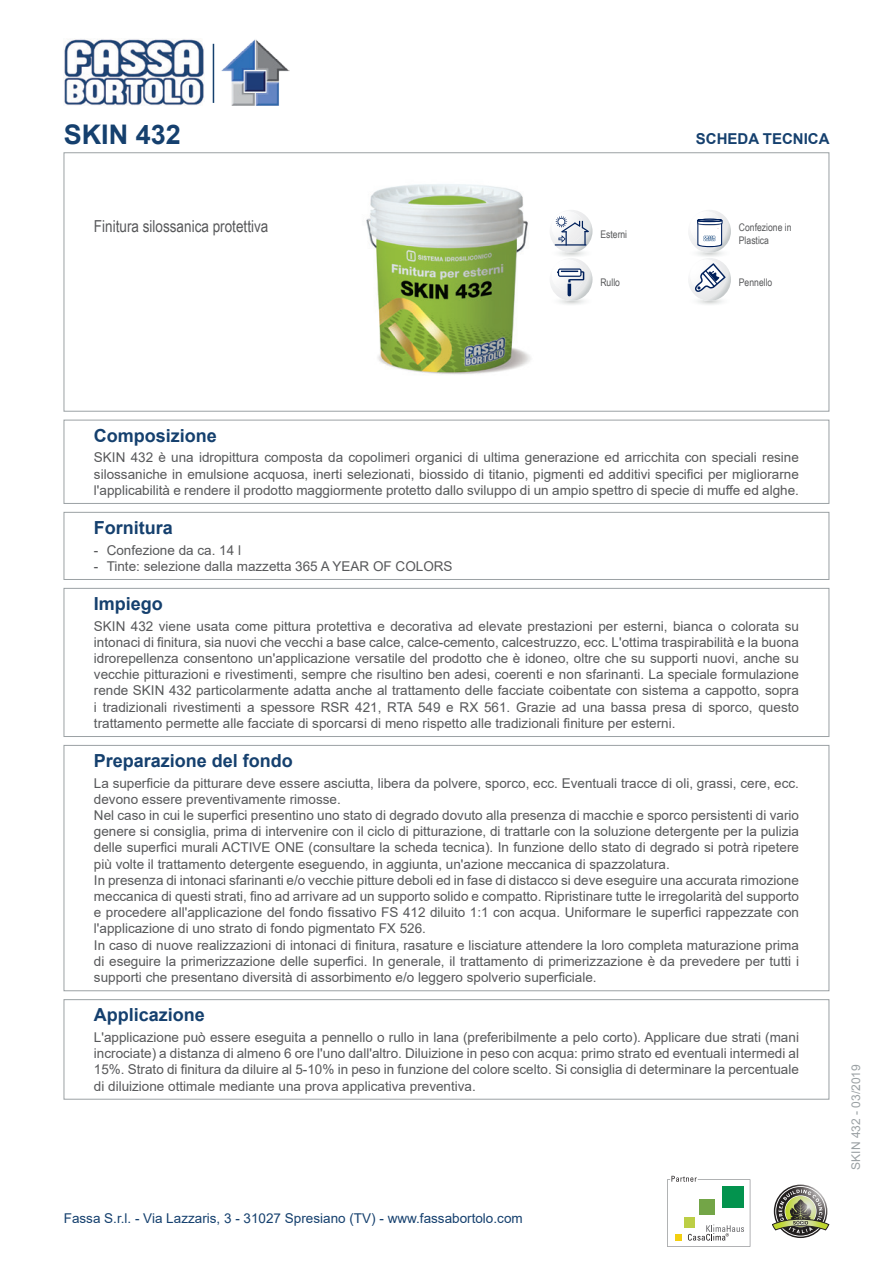
<style>
.page{position:relative;width:893px;height:1263px;background:#fff}
.page>*{position:absolute;margin:0;border:0;box-sizing:border-box;transform-origin:0 0}
.Sottotitolo{font:700 27px "Arial";color:#15406e}
.Titolo{font:700 18px "Arial";color:#15406e}
.Descrizione{font:16.5px "Arial Narrow";color:#57585a}
.Scheda_Tecnica{font:700 15px "Arial";color:#15406e}
.Preparazione_del_fon{font:13.5px/16.2px "Arial";color:#57585a;text-align:justify}
.Impiego{font:13.5px/16.2px "Arial";color:#57585a;text-align:justify}
.Applicazione{font:13.5px/16.2px "Arial";color:#57585a;text-align:justify}
.Composizione{font:13.5px/16.2px "Arial";color:#57585a;text-align:justify}
.t1{font:13.5px "Arial";color:#15406e}
.t2{font:12px "Arial";color:#9ba1a4}
.Frase{font:10.5px/12.6px "Arial Narrow";color:#57585a}
</style>
<div class="page">
<svg style="left:667px;top:1176px;width:83px;height:71px"></svg>
<svg style="left:772px;top:1186px;width:57px;height:50px"></svg>
<img style="left:64px;top:38px;width:140px;height:67px">
<hr style="left:213px;top:44px;width:1px;height:59px;background:#15406e">
<img style="left:221px;top:39px;width:68px;height:67px">
<img style="left:366px;top:184px;width:165px;height:191px">
<svg style="left:550px;top:210px;width:42px;height:91px"></svg>
<svg style="left:689px;top:210px;width:42px;height:91px"></svg>
<div style="left:64px;top:420px;width:765px;height:84px;border:1px solid #9ba1a4"></div>
<div style="left:64px;top:512px;width:765px;height:68px;border:1px solid #9ba1a4"></div>
<div style="left:64px;top:588px;width:765px;height:149px;border:1px solid #9ba1a4"></div>
<div style="left:64px;top:745px;width:765px;height:246px;border:1px solid #9ba1a4"></div>
<div style="left:64px;top:999px;width:765px;height:100px;border:1px solid #9ba1a4"></div>
<p class="Sottotitolo" style="left:64px;top:115px;width:119px">SKIN 432</p>
<p class="Scheda_Tecnica" style="left:696px;top:128px;width:135px">SCHEDA TECNICA</p>
<p class="Descrizione" style="left:94px;top:214px;width:176px">Finitura silossanica protettiva</p>
<p class="Frase" style="left:600px;top:227px;width:28px">Esterni</p>
<p class="Frase" style="left:600px;top:275px;width:21px">Rullo</p>
<p class="Frase" style="left:739px;top:221px;width:54px">Confezione in<br>Plastica</p>
<p class="Frase" style="left:739px;top:275px;width:35px">Pennello</p>
<p class="Titolo" style="left:94px;top:423px;width:125px">Composizione</p>
<p class="Composizione" style="left:94px;top:449px;width:707px">SKIN 432 è una idropittura composta da copolimeri organici di ultima generazione ed arricchita con speciali resine silossaniche in emulsione acquosa, inerti selezionati, biossido di titanio, pigmenti ed additivi specifici per migliorarne l'applicabilità e rendere il prodotto maggiormente protetto dallo sviluppo di un ampio spettro di specie di muffe ed alghe.</p>
<p class="Titolo" style="left:94px;top:515px;width:81px">Fornitura</p>
<p class="Impiego" style="left:94px;top:542px;width:149px">- Confezione da ca. 14 l</p>
<p class="Impiego" style="left:94px;top:558px;width:360px">- Tinte: selezione dalla mazzetta 365 A YEAR OF COLORS</p>
<p class="Titolo" style="left:94px;top:591px;width:71px">Impiego</p>
<p class="Impiego" style="left:94px;top:618px;width:707px">SKIN 432 viene usata come pittura protettiva e decorativa ad elevate prestazioni per esterni, bianca o colorata su intonaci di finitura, sia nuovi che vecchi a base calce, calce-cemento, calcestruzzo, ecc. L'ottima traspirabilità e la buona idrorepellenza consentono un'applicazione versatile del prodotto che è idoneo, oltre che su supporti nuovi, anche su vecchie pitturazioni e rivestimenti, sempre che risultino ben adesi, coerenti e non sfarinanti. La speciale formulazione rende SKIN 432 particolarmente adatta anche al trattamento delle facciate coibentate con sistema a cappotto, sopra i tradizionali rivestimenti a spessore RSR 421, RTA 549 e RX 561. Grazie ad una bassa presa di sporco, questo trattamento permette alle facciate di sporcarsi di meno rispetto alle tradizionali finiture per esterni.</p>
<p class="Titolo" style="left:94px;top:748px;width:201px">Preparazione del fondo</p>
<p class="Preparazione_del_fon" style="left:94px;top:775px;width:707px">La superficie da pitturare deve essere asciutta, libera da polvere, sporco, ecc. Eventuali tracce di oli, grassi, cere, ecc. devono essere preventivamente rimosse.</p>
<p class="Preparazione_del_fon" style="left:94px;top:807px;width:707px">Nel caso in cui le superfici presentino uno stato di degrado dovuto alla presenza di macchie e sporco persistenti di vario genere si consiglia, prima di intervenire con il ciclo di pitturazione, di trattarle con la soluzione detergente per la pulizia delle superfici murali ACTIVE ONE (consultare la scheda tecnica). In funzione dello stato di degrado si potrà ripetere più volte il trattamento detergente eseguendo, in aggiunta, un'azione meccanica di spazzolatura.</p>
<p class="Preparazione_del_fon" style="left:94px;top:872px;width:707px">In presenza di intonaci sfarinanti e/o vecchie pitture deboli ed in fase di distacco si deve eseguire una accurata rimozione meccanica di questi strati, fino ad arrivare ad un supporto solido e compatto. Ripristinare tutte le irregolarità del supporto e procedere all'applicazione del fondo fissativo FS 412 diluito 1:1 con acqua. Uniformare le superfici rappezzate con l'applicazione di uno strato di fondo pigmentato FX 526.</p>
<p class="Preparazione_del_fon" style="left:94px;top:937px;width:707px">In caso di nuove realizzazioni di intonaci di finitura, rasature e lisciature attendere la loro completa maturazione prima di eseguire la primerizzazione delle superfici. In generale, il trattamento di primerizzazione è da prevedere per tutti i supporti che presentano diversità di assorbimento e/o leggero spolverio superficiale.</p>
<p class="Titolo" style="left:94px;top:1002px;width:113px">Applicazione</p>
<p class="Applicazione" style="left:94px;top:1029px;width:707px">L'applicazione può essere eseguita a pennello o rullo in lana (preferibilmente a pelo corto). Applicare due strati (mani incrociate) a distanza di almeno 6 ore l'uno dall'altro. Diluizione in peso con acqua: primo strato ed eventuali intermedi al 15%. Strato di finitura da diluire al 5-10% in peso in funzione del colore scelto. Si consiglia di determinare la percentuale di diluizione ottimale mediante una prova applicativa preventiva.</p>
<p class="t1" style="left:64px;top:1208px;width:460px">Fassa S.r.l. - Via Lazzaris, 3 - 31027 Spresiano (TV) - www.fassabortolo.com</p>
<p class="t2" style="left:848px;top:1170px;width:107px;rotate:-90deg">SKIN 432 - 03/2019</p>
</div>
